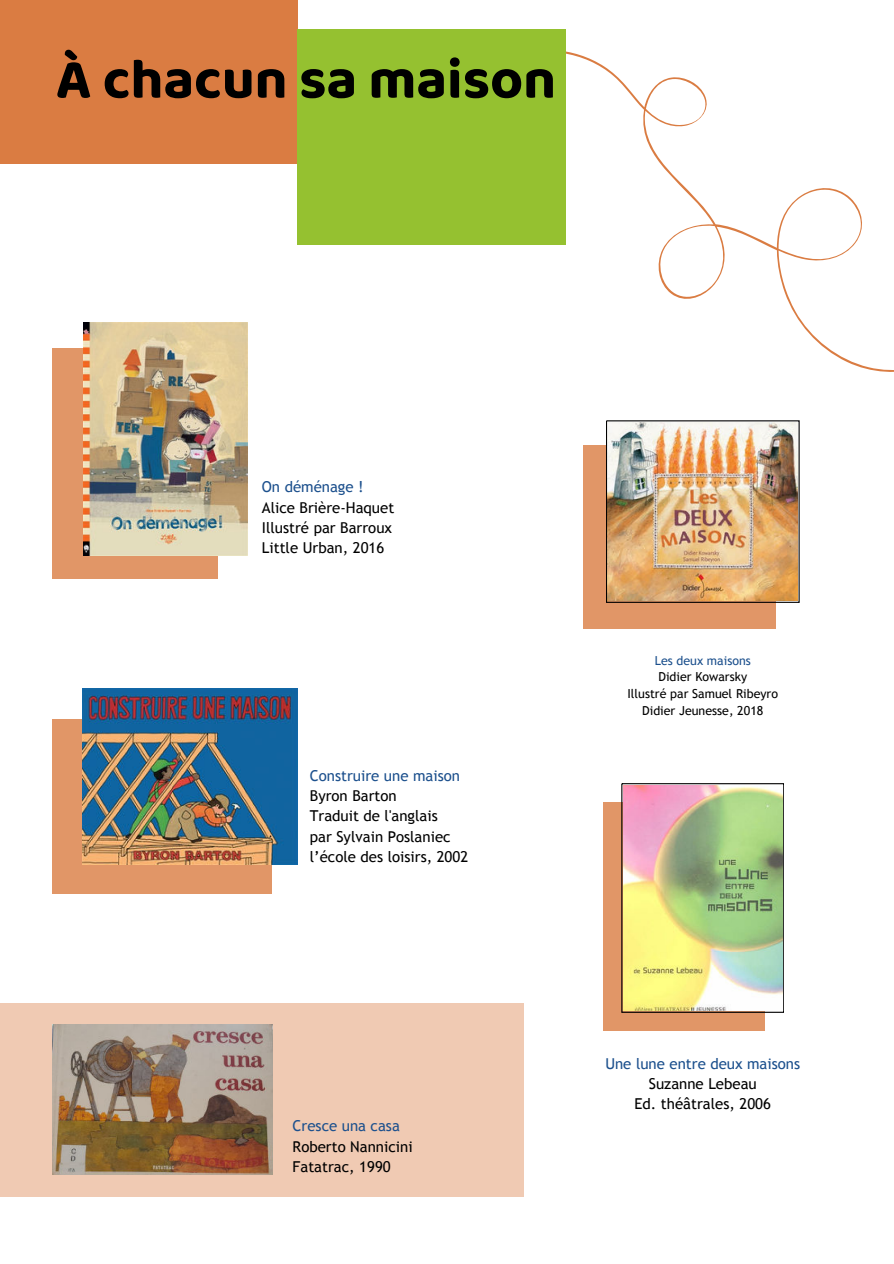
<style>
.page{position:relative;width:894px;height:1264px;background:#fff}
.page>*{position:absolute;margin:0;border:0;box-sizing:border-box;transform-origin:0 0}
.t1{font:700 57px "Baloo Thambi 2";color:#000}
.t2{font:15px/20.2px "Trebuchet MS";color:#000}
.t3{font:15px "Trebuchet MS";color:#1c508d}
.t4{font:12.45px/16.8px "Trebuchet MS";color:#000;text-align:center}
.t5{font:12.45px "Trebuchet MS";color:#1c508d}
</style>
<div class="page">
<div style="left:52px;top:719px;width:220px;height:174px;background:#e19667"></div>
<img style="left:82px;top:688px;width:215px;height:176px">
<svg style="left:80px;top:28px;width:813px;height:344px"></svg>
<svg style="left:583px;top:445px;width:192px;height:184px;background:#d89163"></svg>
<img style="left:608px;top:423px;width:188px;height:177px">
<svg style="left:602px;top:802px;width:162px;height:228px;background:#d69267"></svg>
<img style="left:623px;top:785px;width:158px;height:225px">
<div style="left:0;top:0;width:297px;height:163px;background:#da7c42"></div>
<div style="left:297px;top:29px;width:268px;height:216px;background:#95c130"></div>
<div style="left:0;top:1002px;width:523px;height:194px;background:#f0cab3"></div>
<img style="left:52px;top:1024px;width:220px;height:150px">
<div style="left:52px;top:348px;width:166px;height:231px;background:#e19667"></div>
<img style="left:83px;top:323px;width:165px;height:233px">
<h1 class="t1" style="left:56px;top:37px;width:501px">À chacun sa maison</h1>
<p class="t3" style="left:262px;top:478px;width:103px">On déménage !</p>
<p class="t2" style="left:262px;top:497px;width:134px">Alice Brière-Haquet<br>Illustré par Barroux<br>Little Urban, 2016</p>
<p class="t3" style="left:310px;top:766px;width:152px">Construire une maison</p>
<p class="t2" style="left:310px;top:785px;width:160px">Byron Barton<br>Traduit de l'anglais<br>par Sylvain Poslaniec l’école des loisirs, 2002</p>
<p class="t3" style="left:292px;top:1117px;width:109px">Cresce una casa</p>
<p class="t2" style="left:292px;top:1136px;width:121px">Roberto Nannicini<br>Fatatrac, 1990</p>
<p class="t5" style="left:654px;top:652px;width:98px">Les deux maisons</p>
<p class="t4" style="left:627px;top:668px;width:152px">Didier Kowarsky<br>Illustré par Samuel Ribeyro<br>Didier Jeunesse, 2018</p>
<p class="t3" style="left:605px;top:1054px;width:196px">Une lune entre deux maisons</p>
<p class="t2" style="left:634px;top:1073px;width:138px;text-align:center">Suzanne Lebeau<br>Ed. théâtrales, 2006</p>
</div>
